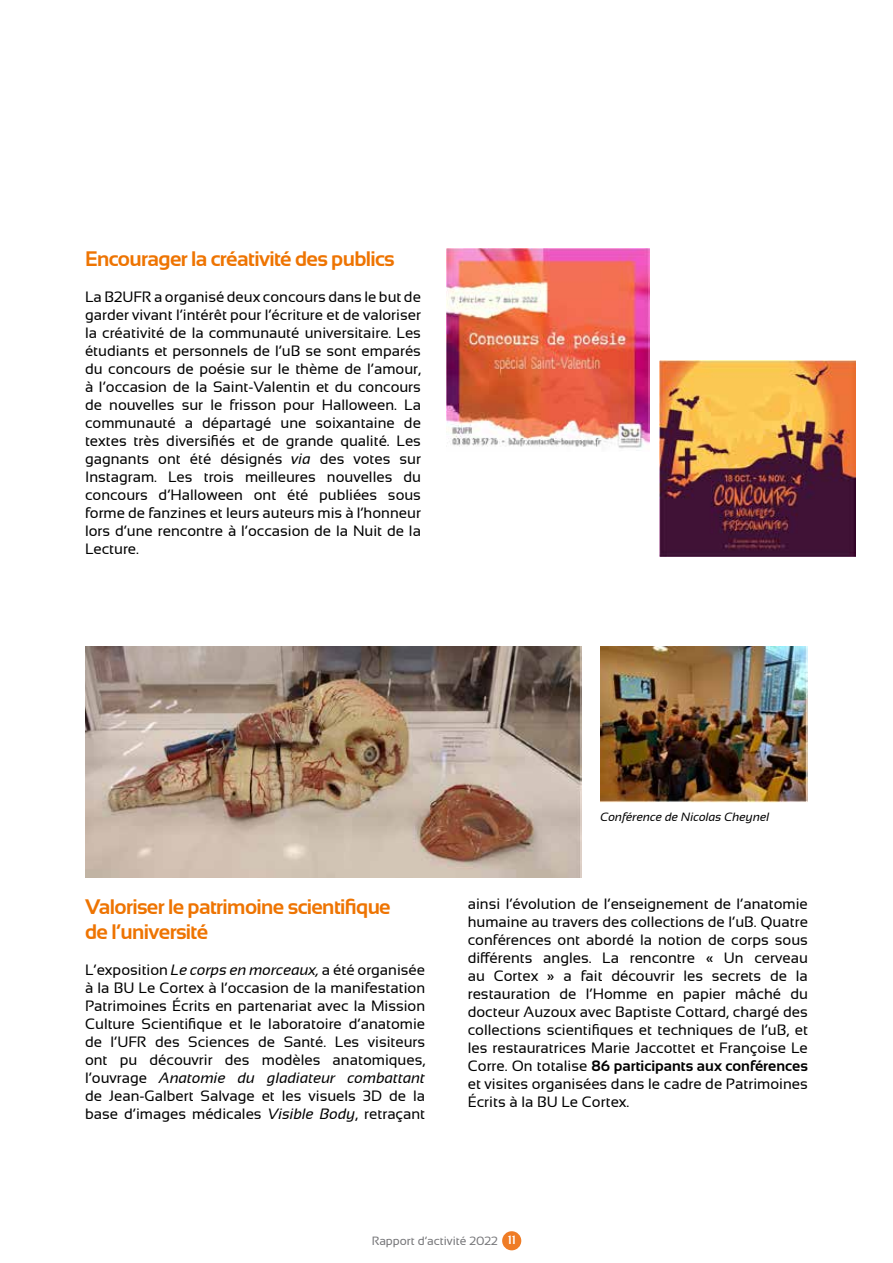
<style>
.page{position:relative;width:893px;height:1263px;background:#fff}
.page>*{position:absolute;margin:0;border:0;box-sizing:border-box;transform-origin:0 0}
.t1{font:700 21px/25.2px "Sansation";letter-spacing:-.03em;color:#ee7402}
.t2{font:15px/18px "Sansation";color:#000;text-align:justify}
.t3{font:italic 12px "Sansation";color:#000}
.t4{font:12px "Sansation";color:#77777a}
.s1{font-style:italic}
.s2{font-weight:700}
.s3{font-weight:700;color:#fff}
</style>
<div class="page">
<div style="left:502px;top:1231px;width:19px;height:19px;background:#ef7c26;border-radius:50%"></div>
<img style="left:659px;top:360px;width:197px;height:197px">
<img style="left:446px;top:248px;width:204px;height:201px">
<img style="left:85px;top:646px;width:497px;height:231px">
<img style="left:600px;top:646px;width:208px;height:156px">
<h1 class="t1" style="left:85px;top:246px;width:311px">Encourager la créativité des publics</h1>
<p class="t2" style="left:85px;top:288px;width:337px">La B2UFR a organisé deux concours dans le but de garder vivant l’intérêt pour l’écriture et de valoriser la créativité de la communauté universitaire. Les étudiants et personnels de l’uB se sont emparés du concours de poésie sur le thème de l’amour, à l’occasion de la Saint-Valentin et du concours de nouvelles sur le frisson pour Halloween. La communauté a départagé une soixantaine de textes très diversifiés et de grande qualité. Les gagnants ont été désignés <span class="s1">via</span> des votes sur Instagram. Les trois meilleures nouvelles du concours d’Halloween ont été publiées sous forme de fanzines et leurs auteurs mis à l’honneur lors d’une rencontre à l’occasion de la Nuit de la Lecture.</p>
<h1 class="t1" style="left:85px;top:894px;width:307px">Valoriser le patrimoine scientifique de l’université</h1>
<p class="t2" style="left:85px;top:961px;width:342px">L’exposition <span class="s1">Le corps en morceaux,</span> a été organisée à la BU Le Cortex à l’occasion de la manifestation Patrimoines Écrits en partenariat avec la Mission Culture Scientifique et le laboratoire d’anatomie de l’UFR des Sciences de Santé. Les visiteurs ont pu découvrir des modèles anatomiques, l’ouvrage <span class="s1">Anatomie du gladiateur combattant </span>de Jean-Galbert Salvage et les visuels 3D de la base d’images médicales <span class="s1">Visible Body</span>, retraçant</p>
<p class="t3" style="left:600px;top:810px;width:171px">Conférence de Nicolas Cheynel</p>
<p class="t2" style="left:468px;top:895px;width:342px">ainsi l’évolution de l’enseignement de l’anatomie humaine au travers des collections de l’uB. Quatre conférences ont abordé la notion de corps sous différents angles. La rencontre « Un cerveau au Cortex » a fait découvrir les secrets de la restauration de l’Homme en papier mâché du docteur Auzoux avec Baptiste Cottard, chargé des collections scientifiques et techniques de l’uB, et les restauratrices Marie Jaccottet et Françoise Le Corre. On totalise <span class="s2">86 participants aux conférences </span>et visites organisées dans le cadre de Patrimoines Écrits à la BU Le Cortex.</p>
<p class="t4" style="left:372px;top:1234px;width:146px">Rapport d’activité 2022 <span class="s3">11</span></p>
</div>
